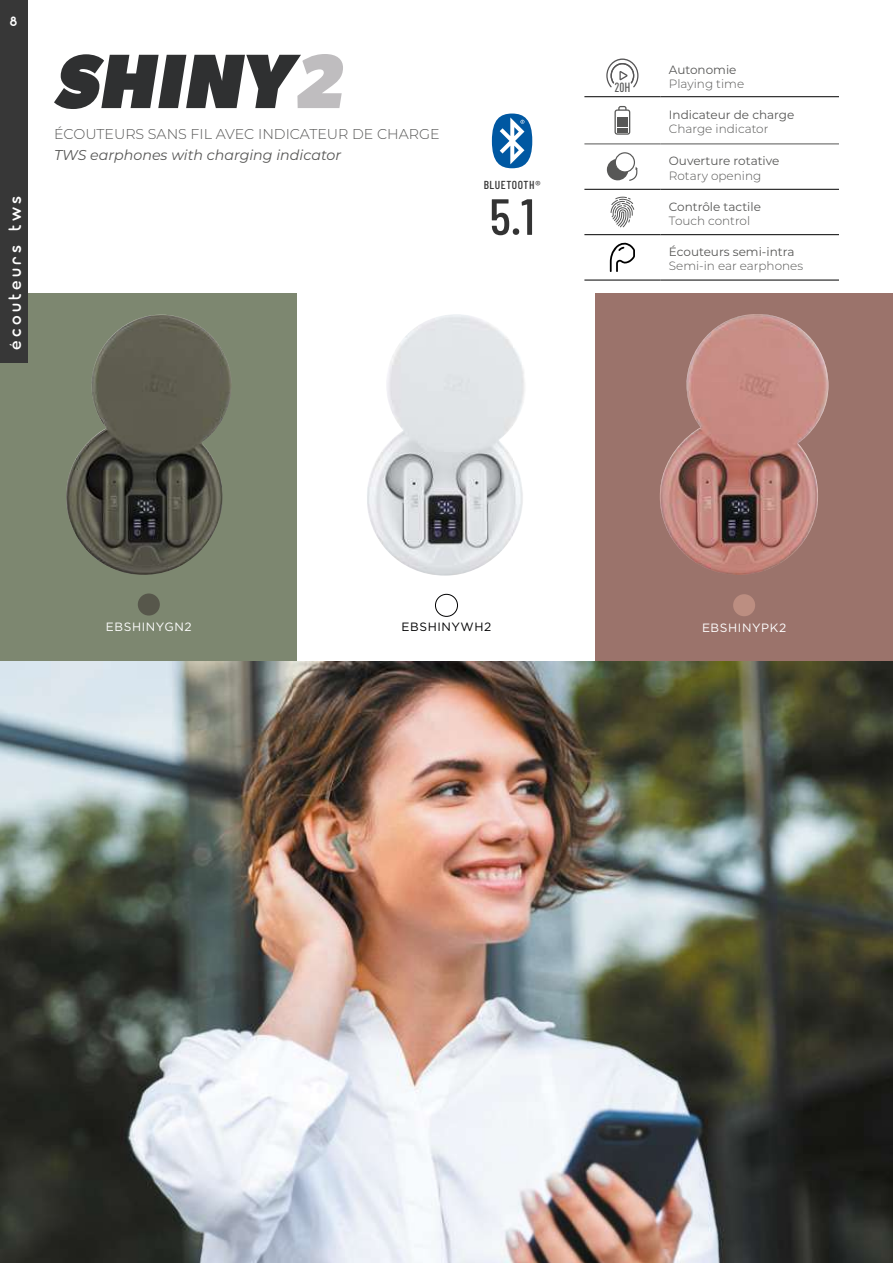
<style>
.page{position:relative;width:893px;height:1263px;background:#fff}
.page>*{position:absolute;margin:0;border:0;box-sizing:border-box;transform-origin:0 0}
.t1{font:500 50.85px "Barlow Condensed";color:#333}
.t2{font:600 18px "Modulus Pro";letter-spacing:.2em;color:#fff}
.t3{font:300 14.25px "Montserrat";color:#575756}
.t4{font:italic 14.25px "Montserrat";color:#575756}
.t5{font:700 13.5px "Modulus Pro";color:#fff}
.t6{font:500 condensed 13.2px "DIN Pro";color:#575756}
.t7{font:12px "Montserrat";color:#575756}
.t8{font:300 12px "Montserrat";color:#575756}
.t9{font:12px "Gotham";letter-spacing:.05em;color:#fff}
.t10{font:12px "Gotham";letter-spacing:.05em;color:#020203}
.t11{font:500 11.55px "Barlow Condensed";letter-spacing:.05em;color:#333}
</style>
<div class="page">
<hr style="left:584px;top:96px;width:76px;height:1px;background:#000">
<hr style="left:660px;top:96px;width:179px;height:1px;background:#000">
<hr style="left:584px;top:189px;width:76px;height:1px;background:#000">
<hr style="left:660px;top:189px;width:179px;height:1px;background:#000">
<hr style="left:584px;top:234px;width:76px;height:1px;background:#000">
<hr style="left:660px;top:234px;width:179px;height:1px;background:#000">
<hr style="left:584px;top:280px;width:76px;height:1px;background:#000">
<hr style="left:660px;top:280px;width:179px;height:1px;background:#000">
<hr style="left:584px;top:144px;width:76px;height:1px;background:#575756">
<hr style="left:660px;top:144px;width:179px;height:1px;background:#575756">
<svg style="left:606px;top:59px;width:32px;height:28px"></svg>
<svg style="left:614px;top:106px;width:16px;height:29px"></svg>
<hr style="left:617px;top:128px;width:10px;height:4px;background:#575756">
<hr style="left:617px;top:123px;width:10px;height:4px;background:#575756">
<hr style="left:617px;top:118px;width:10px;height:4px;background:#575756">
<div style="left:615px;top:152px;width:20px;height:21px;border:1px solid #575756;border-radius:50%"></div>
<svg style="left:607px;top:159px;width:31px;height:22px"></svg>
<svg style="left:611px;top:197px;width:23px;height:30px"></svg>
<svg style="left:610px;top:242px;width:25px;height:30px"></svg>
<div style="left:595px;top:293px;width:298px;height:402px;background:#9b736b"></div>
<div style="left:733px;top:594px;width:22px;height:22px;background:#bc8e81;border-radius:50%"></div>
<img style="left:660px;top:314px;width:168px;height:261px">
<div style="left:0;top:293px;width:298px;height:402px;background:#7d8770"></div>
<div style="left:138px;top:593px;width:22px;height:22px;background:#57574b;border-radius:50%"></div>
<img style="left:66px;top:315px;width:165px;height:260px">
<div style="left:435px;top:594px;width:23px;height:23px;border:1px solid #020203;border-radius:50%"></div>
<img style="left:367px;top:314px;width:158px;height:262px">
<svg style="left:54px;top:54px;width:289px;height:55px"></svg>
<div style="left:492px;top:114px;width:40px;height:54px;background:#0058a2;border-radius:50%"></div>
<svg style="left:500px;top:117px;width:24px;height:47px"></svg>
<img style="left:0;top:662px;width:893px;height:601px">
<div style="left:0;top:0;width:27px;height:363px;background:#373737"></div>
<p class="t5" style="left:10px;top:13px;width:9px">8</p>
<h2 class="t2" style="left:4px;top:350px;width:156px;rotate:-90deg">écouteurs tws</h2>
<p class="t3" style="left:54px;top:124px;width:387px">ÉCOUTEURS SANS FIL AVEC INDICATEUR DE CHARGE</p>
<p class="t4" style="left:54px;top:146px;width:289px">TWS earphones with charging indicator</p>
<p class="t11" style="left:484px;top:176px;width:58px">BLUETOOTH®</p>
<h1 class="t1" style="left:489px;top:180px;width:47px">5.1</h1>
<p class="t6" style="left:614px;top:78px;width:18px">20H</p>
<p class="t7" style="left:669px;top:62px;width:69px">Autonomie</p>
<p class="t8" style="left:669px;top:76px;width:77px">Playing time</p>
<p class="t7" style="left:669px;top:106px;width:127px">Indicateur de charge</p>
<p class="t8" style="left:669px;top:121px;width:101px">Charge indicator</p>
<p class="t7" style="left:669px;top:153px;width:112px">Ouverture rotative</p>
<p class="t8" style="left:669px;top:167px;width:94px">Rotary opening</p>
<p class="t7" style="left:669px;top:198px;width:94px">Contrôle tactile</p>
<p class="t8" style="left:669px;top:213px;width:83px">Touch control</p>
<p class="t7" style="left:669px;top:243px;width:127px">Écouteurs semi-intra</p>
<p class="t8" style="left:669px;top:258px;width:136px">Semi-in ear earphones</p>
<p class="t9" style="left:106px;top:619px;width:87px">EBSHINYGN2</p>
<p class="t10" style="left:402px;top:619px;width:91px">EBSHINYWH2</p>
<p class="t9" style="left:702px;top:620px;width:86px">EBSHINYPK2</p>
</div>
